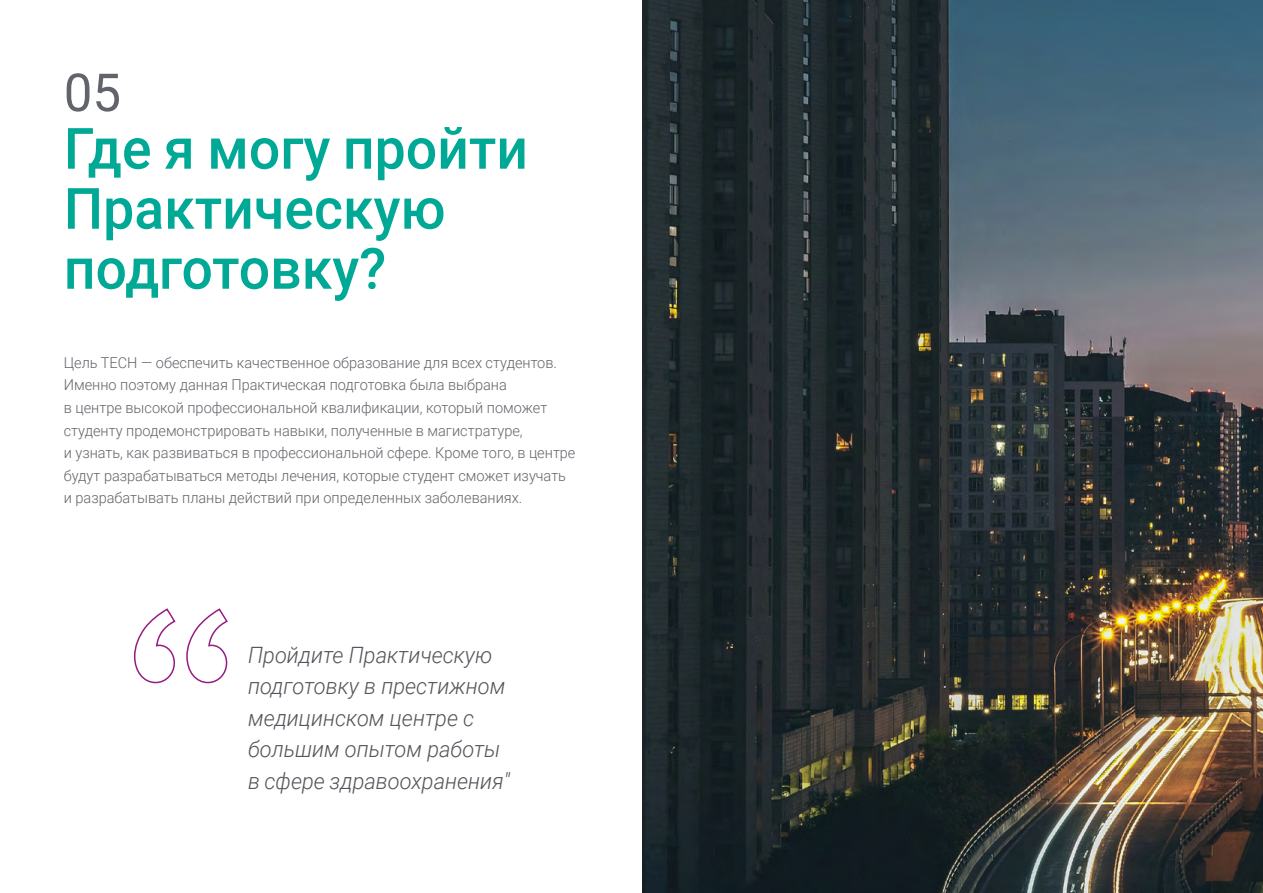
<style>
.page{position:relative;width:1263px;height:893px;background:#fff}
.page>*{position:absolute;margin:0;border:0;box-sizing:border-box;transform-origin:0 0}
.t1{font:500 57px/60px "Roboto";color:#00a996}
.t2{font:52.5px "Roboto";color:#61646a}
.t3{font:italic 300 22.5px/31.5px "Roboto";color:#52555b}
.t4{font:300 15px/22.5px "Roboto";color:#61646a}
</style>
<div class="page">
<svg style="left:134px;top:608px;width:94px;height:76px"></svg>
<img style="left:642px;top:0;width:621px;height:893px">
<h2 class="t2" style="left:64px;top:56px;width:59px">05</h2>
<h1 class="t1" style="left:64px;top:116px;width:466px">Где я могу пройти<br>Практическую подготовку?</h1>
<p class="t4" style="left:64px;top:351px;width:513px">Цель TECH — обеспечить качественное образование для всех студентов.<br>Именно поэтому данная Практическая подготовка была выбрана<br>в центре высокой профессиональной квалификации, который поможет студенту продемонстрировать навыки, полученные в магистратуре,<br>и узнать, как развиваться в профессиональной сфере. Кроме того, в центре будут разрабатываться методы лечения, которые студент сможет изучать и разрабатывать планы действий при определенных заболеваниях.</p>
<h3 class="t3" style="left:248px;top:638px;width:263px">Пройдите Практическую подготовку в престижном медицинском центре с большим опытом работы в сфере здравоохранения"</h3>
</div>
